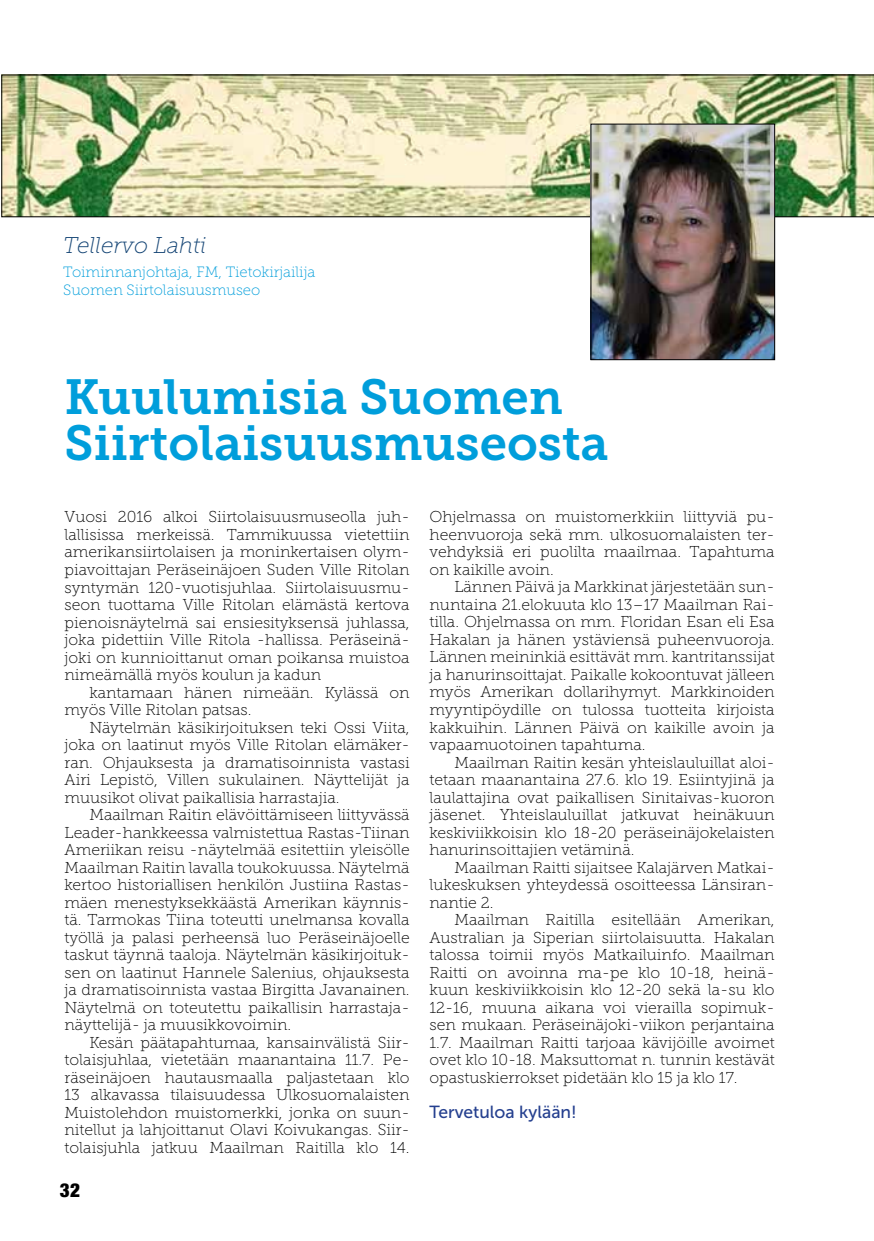
<style>
.page{position:relative;width:874px;height:1241px;background:#fff}
.page>*{position:absolute;margin:0;border:0;box-sizing:border-box;transform-origin:0 0}
.t1{font:49px/45.5px "Museo Slab 700";color:#009edb}
.t2{font:italic 22.75px "Museo Slab 100";color:#154575}
.t3{font:900 condensed 19.25px "Helvetica Neue LT Std";color:#000}
.t4{font:17.5px "Museo Sans 500";color:#25408f}
.t5{font:15.75px/17.5px "Museo Slab 100";color:#000;text-align:justify}
.t6{font:14.88px/17.5px "Museo Slab 100";color:#009edb}
</style>
<div class="page">
<img style="left:1px;top:74px;width:872px;height:143px">
<img style="left:592px;top:126px;width:180px;height:232px">
<div style="left:590px;top:124px;width:184px;height:236px;border:1px solid #000"></div>
<h2 class="t2" style="left:63px;top:233px;width:144px">Tellervo Lahti</h2>
<p class="t6" style="left:63px;top:263px;width:253px">Toiminnanjohtaja, FM, Tietokirjailija<br>Suomen Siirtolaisuusmuseo</p>
<h1 class="t1" style="left:64px;top:374px;width:545px">Kuulumisia Suomen<br>Siirtolaisuusmuseosta</h1>
<p class="t5" style="left:64px;top:508px;width:346px">Vuosi 2016 alkoi Siirtolaisuusmuseolla juh&shy;lallisissa merkeissä. Tammikuussa vietettiin amerikansiirtolaisen ja moninkertaisen olym&shy;piavoittajan Peräseinäjoen Suden Ville Ritolan syntymän 120-vuotisjuhlaa. Siirtolaisuusmu&shy;seon tuottama Ville Ritolan elämästä kertova pienoisnäytelmä sai ensiesityksensä juhlassa, joka pidettiin Ville Ritola -hallissa. Peräseinä&shy;joki on kunnioittanut oman poikansa muistoa nimeämällä myös koulun ja kadun</p>
<p class="t5" style="left:64px;top:683px;width:346px;text-indent:25px">kantamaan hänen nimeään. Kylässä on myös Ville Ritolan patsas.</p>
<p class="t5" style="left:64px;top:718px;width:346px;text-indent:25px">Näytelmän käsikirjoituksen teki Ossi Viita, joka on laatinut myös Ville Ritolan elämäker&shy;ran. Ohjauksesta ja dramatisoinnista vastasi Airi Lepistö, Villen sukulainen. Näyttelijät ja muusikot olivat paikallisia harrastajia.</p>
<p class="t5" style="left:64px;top:806px;width:346px;text-indent:25px">Maailman Raitin elävöittämiseen liittyvässä Leader-hankkeessa valmistettua Rastas-Tiinan Ameriikan reisu -näytelmää esitettiin yleisölle Maailman Raitin lavalla toukokuussa. Näytelmä kertoo historiallisen henkilön Justiina Rastas&shy;mäen menestyksekkäästä Amerikan käynnis&shy;tä. Tarmokas Tiina toteutti unelmansa kovalla työllä ja palasi perheensä luo Peräseinäjoelle taskut täynnä taaloja. Näytelmän käsikirjoituk&shy;sen on laatinut Hannele Salenius, ohjauksesta ja dramatisoinnista vastaa Birgitta Javanainen.<br>Näytelmä on toteutettu paikallisin harrastaja&shy;näyttelijä- ja muusikkovoimin.</p>
<p class="t5" style="left:64px;top:1033px;width:346px;text-indent:25px">Kesän päätapahtumaa, kansainvälistä Siir&shy;tolaisjuhlaa, vietetään maanantaina 11.7. Pe&shy;räseinäjoen hautausmaalla paljastetaan klo 13 alkavassa tilaisuudessa Ulkosuomalaisten Muistolehdon muistomerkki, jonka on suun&shy;nitellut ja lahjoittanut Olavi Koivukangas. Siir&shy;tolaisjuhla jatkuu Maailman Raitilla klo 14.</p>
<p class="t3" style="left:60px;top:1177px;width:22px">32</p>
<p class="t5" style="left:429px;top:508px;width:346px">Ohjelmassa on muistomerkkiin liittyviä pu&shy;heenvuoroja sekä mm. ulkosuomalaisten ter&shy;vehdyksiä eri puolilta maailmaa. Tapahtuma on kaikille avoin.</p>
<p class="t5" style="left:429px;top:578px;width:346px;text-indent:25px">Lännen Päivä ja Markkinat järjestetään sun&shy;nuntaina 21.elokuuta klo 13–17 Maailman Rai&shy;tilla. Ohjelmassa on mm. Floridan Esan eli Esa Hakalan ja hänen ystäviensä puheenvuoroja.<br>Lännen meininkiä esittävät mm. kantritanssijat ja hanurinsoittajat. Paikalle kokoontuvat jälleen myös Amerikan dollarihymyt. Markkinoiden myyntipöydille on tulossa tuotteita kirjoista kakkuihin. Lännen Päivä on kaikille avoin ja vapaamuotoinen tapahtuma.</p>
<p class="t5" style="left:429px;top:753px;width:346px;text-indent:25px">Maailman Raitin kesän yhteislauluillat aloi&shy;tetaan maanantaina 27.6. klo 19. Esiintyjinä ja laulattajina ovat paikallisen Sinitaivas-kuoron jäsenet. Yhteislauluillat jatkuvat heinäkuun keskiviikkoisin klo 18-20 peräseinäjokelaisten hanurinsoittajien vetäminä.</p>
<p class="t5" style="left:429px;top:858px;width:346px;text-indent:25px">Maailman Raitti sijaitsee Kalajärven Matkai&shy;lukeskuksen yhteydessä osoitteessa Länsiran&shy;nantie 2.</p>
<p class="t5" style="left:429px;top:910px;width:346px;text-indent:25px">Maailman Raitilla esitellään Amerikan, Australian ja Siperian siirtolaisuutta. Hakalan talossa toimii myös Matkailuinfo. Maailman Raitti on avoinna ma-pe klo 10-18, heinä&shy;kuun keskiviikkoisin klo 12-20 sekä la-su klo 12-16, muuna aikana voi vierailla sopimuk&shy;sen mukaan. Peräseinäjoki-viikon perjantaina 1.7. Maailman Raitti tarjoaa kävijöille avoimet ovet klo 10-18. Maksuttomat n. tunnin kestävät opastuskierrokset pidetään klo 15 ja klo 17.</p>
<p class="t4" style="left:429px;top:1101px;width:149px">Tervetuloa kylään!</p>
</div>
